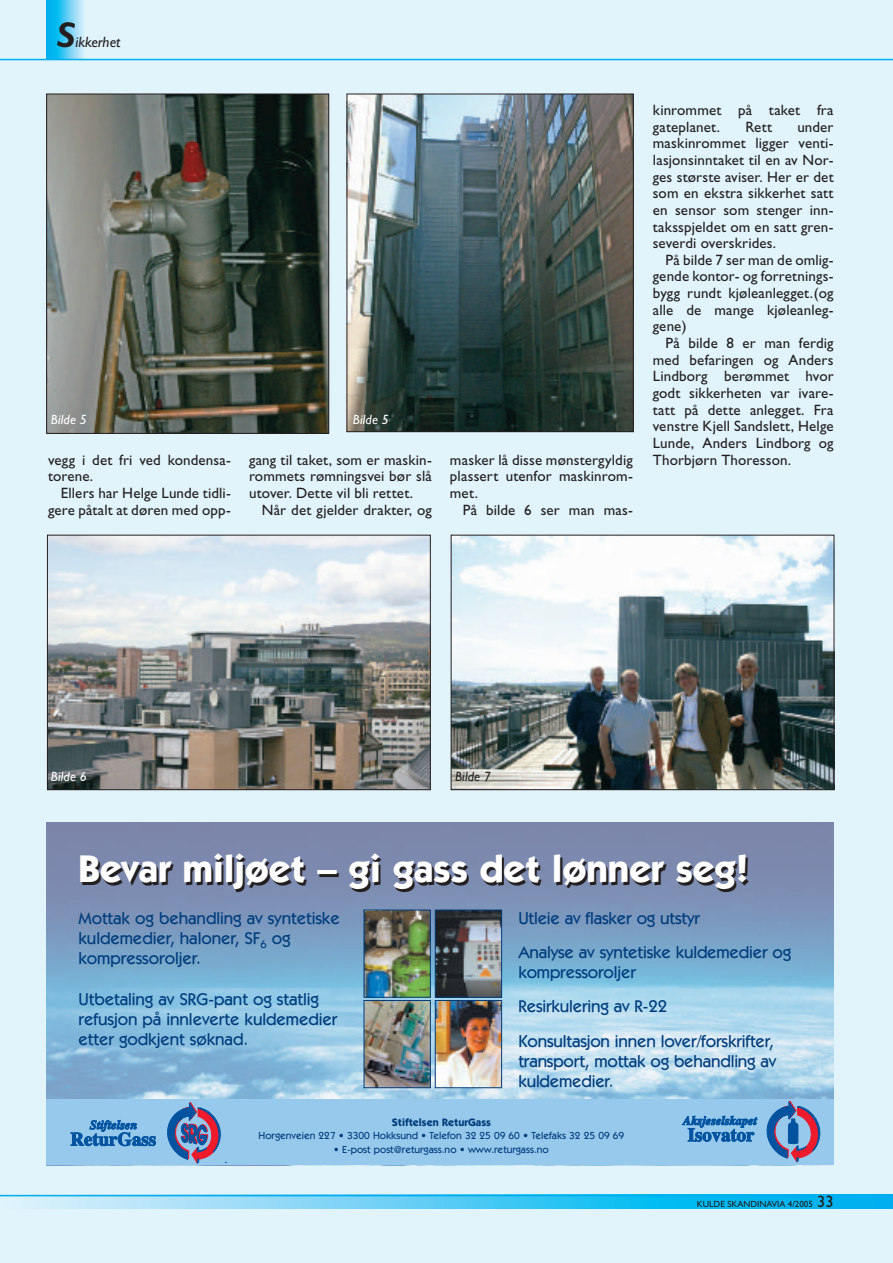
<style>
.page{position:relative;width:893px;height:1263px;background:#fff}
.page>*{position:absolute;margin:0;border:0;box-sizing:border-box;transform-origin:0 0}
.t1{font:700 38.7px "Itc Kabel";color:#231f20}
.t2{font:italic 700 36px "Gill Sans";color:#231f20}
.t3{font:500 17.1px/20.1px "Itc Kabel";letter-spacing:-.01em;color:#013d7d}
.t4{font:15px/16.6px "Gill Sans";letter-spacing:.01em;color:#231f20;text-align:justify}
.t5{font:italic 15px "Gill Sans";color:#231f20}
.t6{font:italic 13.5px "Gill Sans";letter-spacing:.015em;color:#fff}
.t7{font:italic 13.5px "Gill Sans";letter-spacing:.015em;color:#231f20}
.t8{font:700 10.8px "Itc Kabel";color:#013d7d}
.t9{font:500 10.2px "Itc Kabel";color:#013d7d}
.t10{font:9px "Gill Sans";color:#231f20}
.s1{font-size:16.5px}
</style>
<div class="page">
<div style="left:0;top:0;width:892px;height:1263px;background:#e1f4fc"></div>
<svg style="left:47px;top:0;width:38px;height:59px;background:#57ccf4"></svg>
<svg style="left:0;top:1196px;width:892px;height:12px;background:#58ccf4"></svg>
<img style="left:48px;top:96px;width:279px;height:336px">
<div style="left:46px;top:94px;width:283px;height:340px;border:1px solid #231f20"></div>
<img style="left:348px;top:96px;width:283px;height:334px">
<div style="left:346px;top:94px;width:287px;height:338px;border:1px solid #231f20"></div>
<img style="left:49px;top:537px;width:379px;height:251px">
<div style="left:47px;top:535px;width:383px;height:255px;border:1px solid #231f20"></div>
<img style="left:453px;top:537px;width:379px;height:251px">
<div style="left:451px;top:535px;width:383px;height:255px;border:1px solid #231f20"></div>
<hr style="left:0;top:1195px;width:892px;height:1px;background:#00aeef">
<hr style="left:0;top:59px;width:892px;height:1px;background:#00aeef">
<img style="left:47px;top:822px;width:786px;height:277px">
<div style="left:47px;top:1099px;width:786px;height:66px;background:#97c9ec"></div>
<img style="left:365px;top:912px;width:63px;height:84px">
<div style="left:363px;top:910px;width:67px;height:88px;border:1px solid #013d7d"></div>
<img style="left:365px;top:1002px;width:63px;height:84px">
<div style="left:363px;top:1000px;width:67px;height:88px;border:1px solid #013d7d"></div>
<img style="left:437px;top:912px;width:63px;height:84px">
<div style="left:435px;top:910px;width:67px;height:88px;border:1px solid #013d7d"></div>
<img style="left:437px;top:1002px;width:63px;height:84px">
<div style="left:435px;top:1000px;width:67px;height:88px;border:1px solid #013d7d"></div>
<svg style="left:681px;top:1116px;width:76px;height:26px"></svg>
<svg style="left:766px;top:1101px;width:55px;height:62px"></svg>
<svg style="left:71px;top:1119px;width:85px;height:28px"></svg>
<svg style="left:167px;top:1102px;width:60px;height:61px"></svg>
<h2 class="t2" style="left:57px;top:21px;width:20px">S</h2>
<p class="t5" style="left:76px;top:36px;width:46px">ikkerhet</p>
<p class="t6" style="left:51px;top:414px;width:37px">Bilde 5</p>
<p class="t6" style="left:353px;top:414px;width:37px">Bilde 5</p>
<p class="t4" style="left:48px;top:453px;width:184px">vegg i det fri ved kondensa&shy;torene.</p>
<p class="t4" style="left:48px;top:486px;width:184px;text-align:right">Ellers har Helge Lunde tidli&shy;gere påtalt at døren med opp-</p>
<p class="t4" style="left:249px;top:453px;width:184px">gang til taket, som er maskin&shy;rommets rømningsvei bør slå utover. Dette vil bli rettet.</p>
<p class="t4" style="left:262px;top:503px;width:172px">Når det gjelder drakter, og</p>
<p class="t4" style="left:450px;top:453px;width:184px">masker lå disse mønstergyldig plassert utenfor maskinrom&shy;met.</p>
<p class="t4" style="left:463px;top:503px;width:172px">På bilde 6 ser man mas-</p>
<p class="t4" style="left:652px;top:103px;width:182px">kinrommet på taket fra gateplanet.</p>
<p class="t4" style="left:652px;top:120px;width:182px;text-indent:144px">under maskinrommet ligger venti&shy;lasjonsinntaket til en av Nor&shy;ges største aviser. Her er det som en ekstra sikkerhet satt en sensor som stenger inn&shy;taksspjeldet om en satt gren&shy;severdi overskrides.</p>
<p class="t4" style="left:652px;top:253px;width:182px;text-indent:13px">På bilde 7 ser man de omlig&shy;gende kontor- og forretnings&shy;bygg rundt kjøleanlegget.(og alle de mange kjøleanleg&shy;gene)</p>
<p class="t4" style="left:652px;top:336px;width:182px;text-indent:13px">På bilde 8 er man ferdig med befaringen og Anders Lindborg berømmet hvor godt sikkerheten var ivare&shy;tatt på dette anlegget. Fra venstre Kjell Sandslett, Helge Lunde, Anders Lindborg og Thorbjørn Thoresson.</p>
<p class="t4" style="left:745px;top:120px;width:28px">Rett</p>
<p class="t6" style="left:51px;top:771px;width:37px">Bilde 6</p>
<p class="t7" style="left:455px;top:771px;width:37px">Bilde 7</p>
<h1 class="t1" style="left:81px;top:857px;width:671px">Bevar miljøet – gi gass det lønner seg!</h1>
<p class="t3" style="left:79px;top:909px;width:263px">Mottak og behandling av syntetiske kuldemedier, haloner, SF<sub>6</sub> og kompressoroljer.</p>
<p class="t3" style="left:79px;top:990px;width:260px">Utbetaling av SRG-pant og statlig refusjon på innleverte kuldemedier etter godkjent søknad.</p>
<p class="t3" style="left:518px;top:902px;width:274px;line-height:34px">Utleie av flasker og utstyr<br>Analyse av syntetiske kuldemedier og</p>
<p class="t3" style="left:518px;top:957px;width:257px;line-height:34px">kompressoroljer<br>Resirkulering av R-22<br>Konsultasjon innen lover/forskrifter,</p>
<p class="t3" style="left:518px;top:1052px;width:260px">transport, mottak og behandling av kuldemedier.</p>
<p class="t8" style="left:392px;top:1118px;width:101px">Stiftelsen ReturGass</p>
<p class="t9" style="left:258px;top:1132px;width:367px">Horgenveien 227 • 3300 Hokksund • Telefon 32 25 09 60 • Telefaks 32 25 09 69</p>
<p class="t9" style="left:334px;top:1146px;width:216px">• E-post post@returgass.no • www.returgass.no</p>
<p class="t10" style="left:697px;top:1201px;width:138px">KULDE SKANDINAVIA 4/2005 <span class="s1">33</span></p>
</div>
